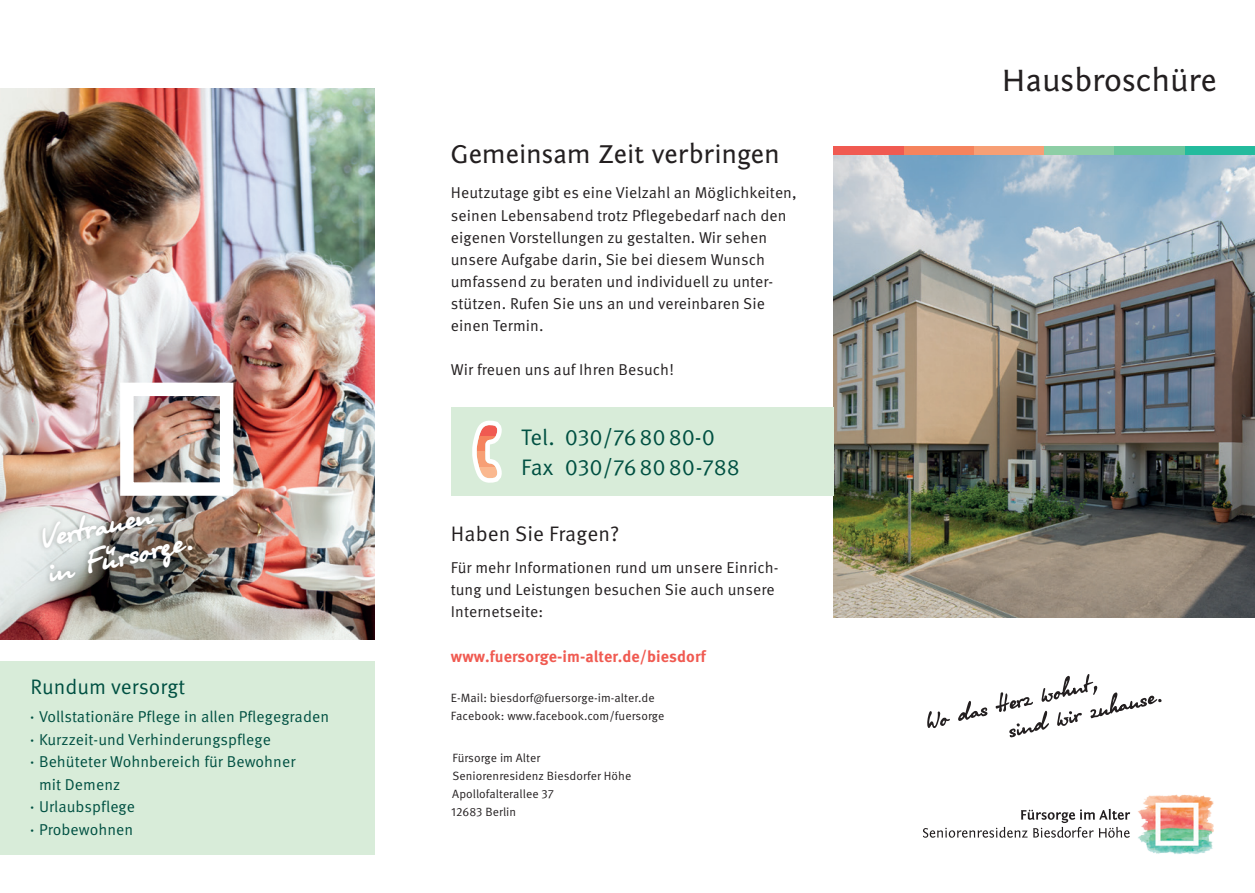
<style>
.page{position:relative;width:1255px;height:893px;background:#fff}
.page>*{position:absolute;margin:0;border:0;box-sizing:border-box;transform-origin:0 0}
.t1{font:39px/34.5px "Olga";color:#fff}
.t2{font:32.25px "Fontin Sans CR";color:#231f20}
.t3{font:27px "Fontin Sans CR";letter-spacing:-.005em;color:#231f20}
.t4{font:22.5px/30px "Meta OT Norm";color:#005042}
.t5{font:21px "Meta OT Norm";letter-spacing:.005em;color:#231f20}
.t6{font:21px "Meta OT Norm";color:#005042}
.t7{font:700 16.05px "Meta OT";letter-spacing:.005em;color:#f05a51}
.t8{font:15.75px/22px "Meta OT Norm";letter-spacing:.005em;color:#231f20}
.t9{font:15.75px/22.5px "Meta OT Norm";letter-spacing:.005em;color:#005042}
.t10{font:12px/18px "Meta OT Norm";letter-spacing:.005em;color:#231f20}
.s1{font-size:6.75px}
</style>
<div class="page">
<img style="left:833px;top:154px;width:421px;height:463px">
<div style="left:0;top:662px;width:374px;height:193px;background:#d8ecd9"></div>
<img style="left:0;top:88px;width:374px;height:551px">
<img style="left:31px;top:486px;width:171px;height:114px">
<div style="left:833px;top:146px;width:71px;height:8px;background:#f05a51"></div>
<div style="left:904px;top:146px;width:70px;height:8px;background:#f5835d"></div>
<div style="left:974px;top:146px;width:70px;height:8px;background:#f79f75"></div>
<div style="left:1044px;top:146px;width:70px;height:8px;background:#8dcea5"></div>
<div style="left:1114px;top:146px;width:70px;height:8px;background:#6bc59c"></div>
<div style="left:1184px;top:146px;width:70px;height:8px;background:#24bb9d"></div>
<svg style="left:927px;top:674px;width:234px;height:63px"></svg>
<div style="left:451px;top:408px;width:382px;height:88px;background:#d8ecd9"></div>
<img style="left:1130px;top:794px;width:82px;height:60px">
<svg style="left:923px;top:809px;width:207px;height:29px"></svg>
<svg style="left:472px;top:420px;width:29px;height:63px"></svg>
<h1 class="t1" style="left:36px;top:521px;width:154px;rotate:-13deg">Vertrauen<br>in Fürsorge.</h1>
<h3 class="t6" style="left:30px;top:674px;width:156px">Rundum versorgt</h3>
<p class="t9" style="left:30px;top:706px;width:300px"><span class="s1">•</span> Vollstationäre Pflege in allen Pflegegraden</p>
<p class="t9" style="left:30px;top:728px;width:242px"><span class="s1">•</span> Kurzzeit-und Verhinderungspflege</p>
<p class="t9" style="left:39px;top:751px;width:258px;text-indent:-9px"><span class="s1">•</span> Behüteter Wohnbereich für Bewohner mit Demenz</p>
<p class="t9" style="left:30px;top:796px;width:106px"><span class="s1">•</span> Urlaubspflege</p>
<p class="t9" style="left:30px;top:818px;width:104px"><span class="s1">•</span> Probewohnen</p>
<h3 class="t3" style="left:451px;top:140px;width:330px">Gemeinsam Zeit verbringen</h3>
<p class="t8" style="left:451px;top:182px;width:347px">Heutzutage gibt es eine Vielzahl an Möglichkeiten, seinen Lebensabend trotz Pflegebedarf nach den eigenen Vorstellungen zu gestalten. Wir sehen unsere Aufgabe darin, Sie bei diesem Wunsch umfassend zu beraten und individuell zu unter&shy;stützen. Rufen Sie uns an und vereinbaren Sie einen Termin.</p>
<p class="t8" style="left:451px;top:359px;width:224px">Wir freuen uns auf Ihren Besuch!</p>
<h3 class="t4" style="left:564px;top:423px;width:176px;text-indent:-44px">Tel. 030/768080-0<br>030/768080-788</h3>
<h3 class="t4" style="left:521px;top:453px;width:34px">Fax</h3>
<h3 class="t5" style="left:451px;top:521px;width:170px">Haben Sie Fragen?</h3>
<p class="t8" style="left:451px;top:557px;width:327px">Für mehr Informationen rund um unsere Einrich&shy;tung und Leistungen besuchen Sie auch unsere<br>Internetseite:</p>
<p class="t7" style="left:451px;top:646px;width:256px">www.fuersorge-im-alter.de/biesdorf</p>
<p class="t10" style="left:451px;top:689px;width:215px">E-Mail: biesdorf@fuersorge-im-alter.de<br>Facebook: www.facebook.com/fuersorge</p>
<p class="t10" style="left:451px;top:749px;width:182px">Fürsorge im Alter<br>Seniorenresidenz Biesdorfer Höhe<br>Apollofalterallee 37<br>12683 Berlin</p>
<h2 class="t2" style="left:1001px;top:63px;width:217px">Hausbroschüre</h2>
</div>
